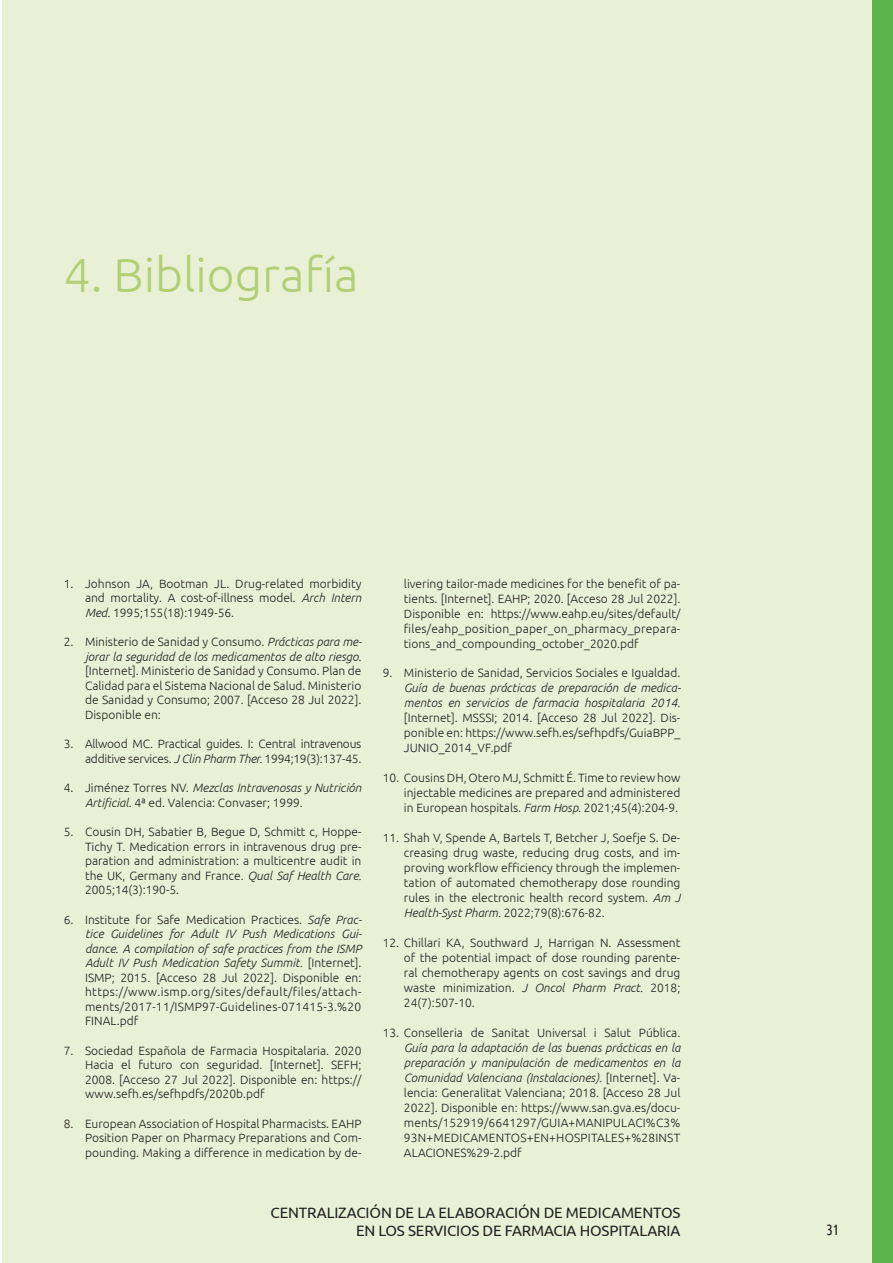
<style>
.page{position:relative;width:893px;height:1263px;background:#fff}
.page>*{position:absolute;margin:0;border:0;box-sizing:border-box;transform-origin:0 0}
.Subtitulo_1_impar{font:300 48px "Ubuntu";color:#b2cf75}
.t1{font:15px/18px "Ubuntu";letter-spacing:-.01em;color:#231f20;text-align:right}
.t2{font:15px "Ubuntu Condensed";color:#231f20}
.Biblio{font:300 12px/15px "Ubuntu";color:#231f20;text-align:justify}
.Biblio-2{font:300 12px/14.5px "Ubuntu";letter-spacing:-.02em;color:#231f20;text-align:right}
.s1{font-style:italic}
</style>
<div class="page">
<div style="left:2px;top:0;width:891px;height:1263px;background:#e8f1d6"></div>
<div style="left:872px;top:0;width:21px;height:1263px;background:#5ab34a"></div>
<p class="Subtitulo_1_impar" style="left:64px;top:246px;width:296px">4. Bibliografía</p>
<p class="Biblio" style="left:85px;top:576px;width:278px;line-height:14.5px;text-indent:-21px">1. Johnson JA, Bootman JL. Drug-related morbidity and mortality. A cost-of-illness model. <span class="s1">Arch Intern Med.</span> 1995;155(18):1949-56.</p>
<p class="Biblio" style="left:85px;top:634px;width:278px;line-height:14.5px;text-indent:-21px">2. Ministerio de Sanidad y Consumo. <span class="s1">Prácticas para me&shy;jorar la seguridad de los medicamentos de alto riesgo. </span>[Internet]. Ministerio de Sanidad y Consumo. Plan de Calidad para el Sistema Nacional de Salud. Ministerio de Sanidad y Consumo; 2007. [Acceso 28 Jul 2022].<br>Disponible en:</p>
<p class="Biblio-2" style="left:64px;top:736px;width:299px">3. Allwood MC. Practical guides. I: Central intravenous additive services. <span class="s1">J Clin Pharm Ther.</span> 1994;19(3):137-45.</p>
<p class="Biblio" style="left:85px;top:780px;width:278px;line-height:14.5px;text-indent:-21px">4. Jiménez Torres NV. <span class="s1">Mezclas Intravenosas y Nutrición<br>Artificial</span>. 4ª ed. Valencia: Convaser; 1999.</p>
<p class="Biblio" style="left:85px;top:824px;width:278px;line-height:14.5px;text-indent:-21px">5. Cousin DH, Sabatier B, Begue D, Schmitt c, Hoppe-Tichy T. Medication errors in intravenous drug pre&shy;paration and administration: a multicentre audit in the UK, Germany and France. <span class="s1">Qual Saf Health Care.<br></span>2005;14(3):190-5.</p>
<p class="Biblio" style="left:85px;top:912px;width:278px;line-height:14.5px;text-indent:-21px">6. Institute for Safe Medication Practices. <span class="s1">Safe Prac&shy;tice Guidelines for Adult IV Push Medications Gui&shy;dance. A compilation of safe practices from the ISMP Adult IV Push Medication Safety Summit.</span> [Internet].<br>ISMP; 2015. [Acceso 28 Jul 2022]. Disponible en: https://www.ismp.org/sites/default/files/attach&shy;ments/2017-11/ISMP97-Guidelines-071415-3.%20<br>FINAL.pdf</p>
<p class="Biblio" style="left:85px;top:1043px;width:278px;line-height:14.5px;text-indent:-21px">7. Sociedad Española de Farmacia Hospitalaria. 2020<br>Hacia el futuro con seguridad. [Internet]. SEFH; 2008. [Acceso 27 Jul 2022]. Disponible en: https:// www.sefh.es/sefhpdfs/2020b.pdf</p>
<p class="Biblio" style="left:85px;top:1116px;width:278px;line-height:14.5px;text-indent:-21px">8. European Association of Hospital Pharmacists. EAHP Position Paper on Pharmacy Preparations and Com&shy;pounding. Making a difference in medication by de-</p>
<p class="Biblio" style="left:404px;top:576px;width:278px">livering tailor-made medicines for the benefit of pa&shy;tients. [Internet]. EAHP; 2020. [Acceso 28 Jul 2022].<br>Disponible en: https://www.eahp.eu/sites/default/ files/eahp_position_paper_on_pharmacy_prepara&shy;tions_and_compounding_october_2020.pdf</p>
<p class="Biblio" style="left:404px;top:665px;width:278px;text-indent:-21px">9. Ministerio de Sanidad, Servicios Sociales e Igualdad.<br><span class="s1">Guía de buenas prácticas de preparación de medica&shy;mentos en servicios de farmacia hospitalaria 2014. </span>[Internet]. MSSSI; 2014. [Acceso 28 Jul 2022]. Dis&shy;ponible en: https://www.sefh.es/sefhpdfs/GuiaBPP_ JUNIO_2014_VF.pdf</p>
<p class="Biblio" style="left:404px;top:770px;width:278px;text-indent:-21px">10. Cousins DH, Otero MJ, Schmitt É. Time to review how injectable medicines are prepared and administered in European hospitals. <span class="s1">Farm Hosp</span>. 2021;45(4):204-9.</p>
<p class="Biblio" style="left:404px;top:830px;width:278px;text-indent:-21px">11. Shah V, Spende A, Bartels T, Betcher J, Soefje S. De&shy;creasing drug waste, reducing drug costs, and im&shy;proving workflow efficiency through the implemen&shy;tation of automated chemotherapy dose rounding rules in the electronic health record system. <span class="s1">Am J Health-Syst Pharm.</span> 2022;79(8):676-82.</p>
<p class="Biblio" style="left:404px;top:935px;width:278px;text-indent:-21px">12. Chillari KA, Southward J, Harrigan N. Assessment of the potential impact of dose rounding parente&shy;ral chemotherapy agents on cost savings and drug waste minimization. <span class="s1">J Oncol Pharm Pract.</span> 2018; 24(7):507-10.</p>
<p class="Biblio" style="left:404px;top:1025px;width:278px;text-indent:-21px">13. Conselleria de Sanitat Universal i Salut Pública.<br><span class="s1">Guía para la adaptación de las buenas prácticas en la preparación y manipulación de medicamentos en la Comunidad Valenciana (Instalaciones).</span> [Internet]. Va&shy;lencia: Generalitat Valenciana; 2018. [Acceso 28 Jul 2022]. Disponible en: https://www.san.gva.es/docu&shy;ments/152919/6641297/GUIA+MANIPULACI%C3% 93N+MEDICAMENTOS+EN+HOSPITALES+%28INST ALACIONES%29-2.pdf</p>
<p class="t1" style="left:271px;top:1204px;width:411px">CENTRALIZACIÓN DE LA ELABORACIÓN DE MEDICAMENTOS<br>EN LOS SERVICIOS DE FARMACIA HOSPITALARIA</p>
<p class="t2" style="left:826px;top:1221px;width:14px">31</p>
</div>
